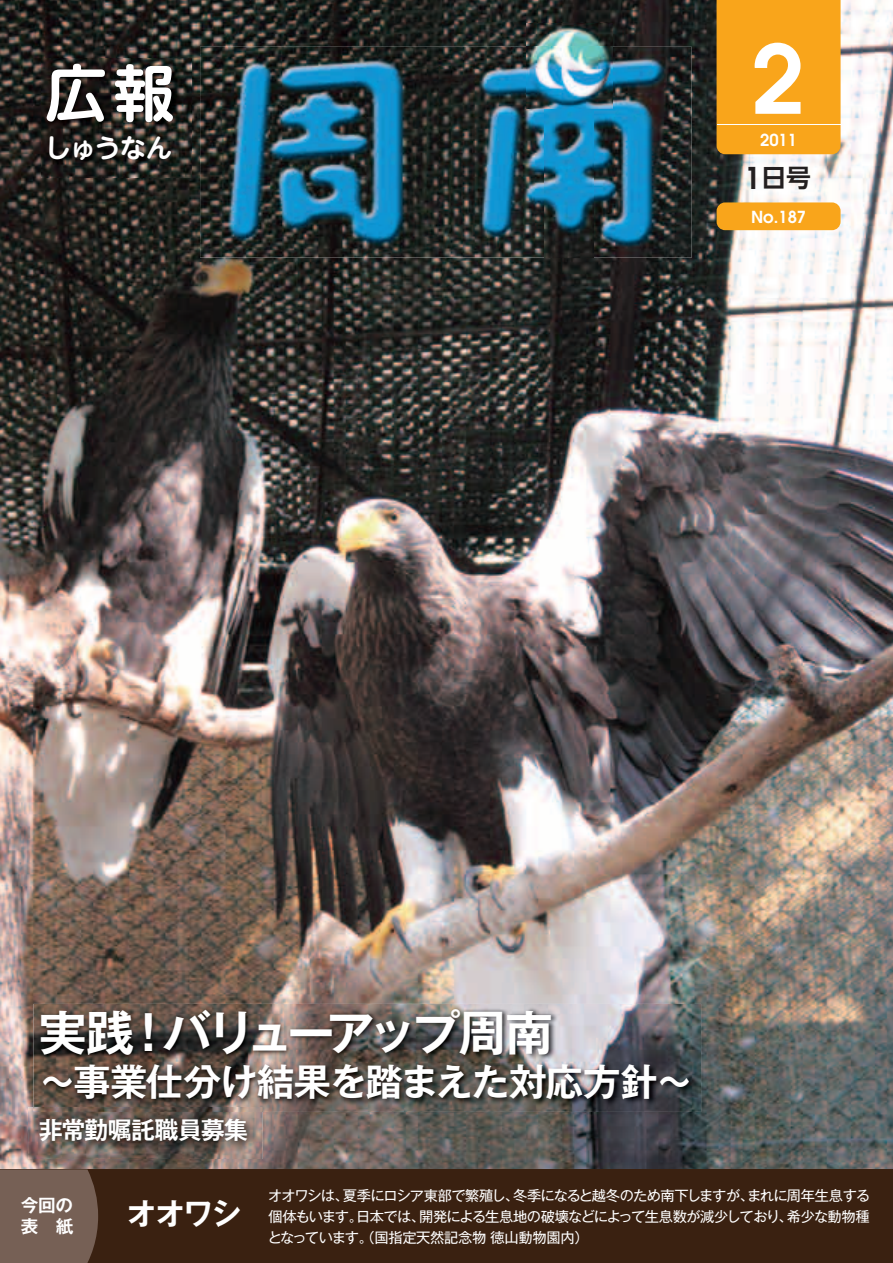
<style>
.page{position:relative;width:893px;height:1263px;background:#fff}
.page>*{position:absolute;margin:0;border:0;box-sizing:border-box;transform-origin:0 0}
.t1{font:600 94.2px "Avant Garde";color:#fff}
.t2{font:61.65px "UD Shin M Go Pro De Bold 90 pv RKSJ H";color:#fff}
.t3{font:48px "Gothic MB101 Pro De Bold 90 pv RKSJ H";letter-spacing:-.095em;color:#fff}
.t4{font:37.5px "Gothic MB101 Pro De Bold 90 pv RKSJ H";letter-spacing:-.025em;color:#fff}
.t5{font:30px "Gothic MB101 Pro De Bold 90 pv RKSJ H";color:#fff}
.t6{font:26.4px "UD Shin M Go Pro De Bold 90 pv RKSJ H";letter-spacing:-.045em;color:#fff}
.t7{font:24.75px "UD Shin Go NT Pro De Bold 90 pv RKSJ H";color:#231f20}
.t8{font:24px "Gothic MB101 Pro De Bold 90 pv RKSJ H";letter-spacing:-.03em;color:#fff}
.t9{font:17.55px/21.1px "Gothic MB101 Pro De Bold 90 pv RKSJ H";color:#fff}
.t10{font:600 16.5px "Avant Garde";color:#fff}
.t11{font:14.25px/21.3px "Gothic MB101 Pro Regular 90 pv RKSJ H";letter-spacing:-.03em;color:#fff;text-align:justify}
.s1{font-family:"Avant Garde";font-weight:600;font-size:29.85px}
</style>
<div class="page">
<img style="left:0;top:0;width:893px;height:1169px">
<div style="left:0;top:1169px;width:893px;height:94px;background:#3a2111"></div>
<div style="left:0;top:1169px;width:98px;height:94px;background:#766055"></div>
<img style="left:200px;top:47px;width:344px;height:211px">
<img style="left:594px;top:47px;width:98px;height:211px">
<img style="left:544px;top:109px;width:50px;height:149px">
<img style="left:527px;top:24px;width:85px;height:85px">
<div style="left:717px;top:202px;width:123px;height:28px;background:#f9a51b;border-radius:9px"></div>
<div style="left:717px;top:0;width:123px;height:154px;background:#f9a51b"></div>
<img style="left:28px;top:1107px;width:235px;height:52px">
<hr style="left:717px;top:124px;width:123px;height:1px;background:#fff">
<img style="left:41px;top:59px;width:150px;height:118px">
<img style="left:34px;top:1004px;width:667px;height:108px">
<img style="left:34px;top:1107px;width:229px;height:5px">
<h2 class="t2" style="left:45px;top:70px;width:131px">広報</h2>
<h3 class="t6" style="left:45px;top:138px;width:129px">しゅうなん</h3>
<h1 class="t1" style="left:751px;top:44px;width:54px">2</h1>
<p class="t10" style="left:760px;top:134px;width:38px">2011</p>
<h3 class="t7" style="left:744px;top:169px;width:68px"><span class="s1">1</span>日号</h3>
<p class="t10" style="left:751px;top:211px;width:57px">No.187</p>
<h3 class="t3" style="left:39px;top:1015px;width:516px">実践！バリューアップ周南</h3>
<h3 class="t4" style="left:39px;top:1068px;width:656px">～事業仕分け結果を踏まえた対応方針～</h3>
<h3 class="t8" style="left:39px;top:1121px;width:211px">非常勤嘱託職員募集</h3>
<p class="t9" style="left:21px;top:1197px;width:54px">今回の表　紙</p>
<h3 class="t5" style="left:127px;top:1203px;width:116px">オオワシ</h3>
<p class="t11" style="left:268px;top:1186px;width:604px">オオワシは、夏季にロシア東部で繁殖し、冬季になると越冬のため南下しますが、まれに周年生息する個体もいます。日本では、開発による生息地の破壊などによって生息数が減少しており、希少な動物種となっています。（国指定天然記念物 徳山動物園内）</p>
</div>
